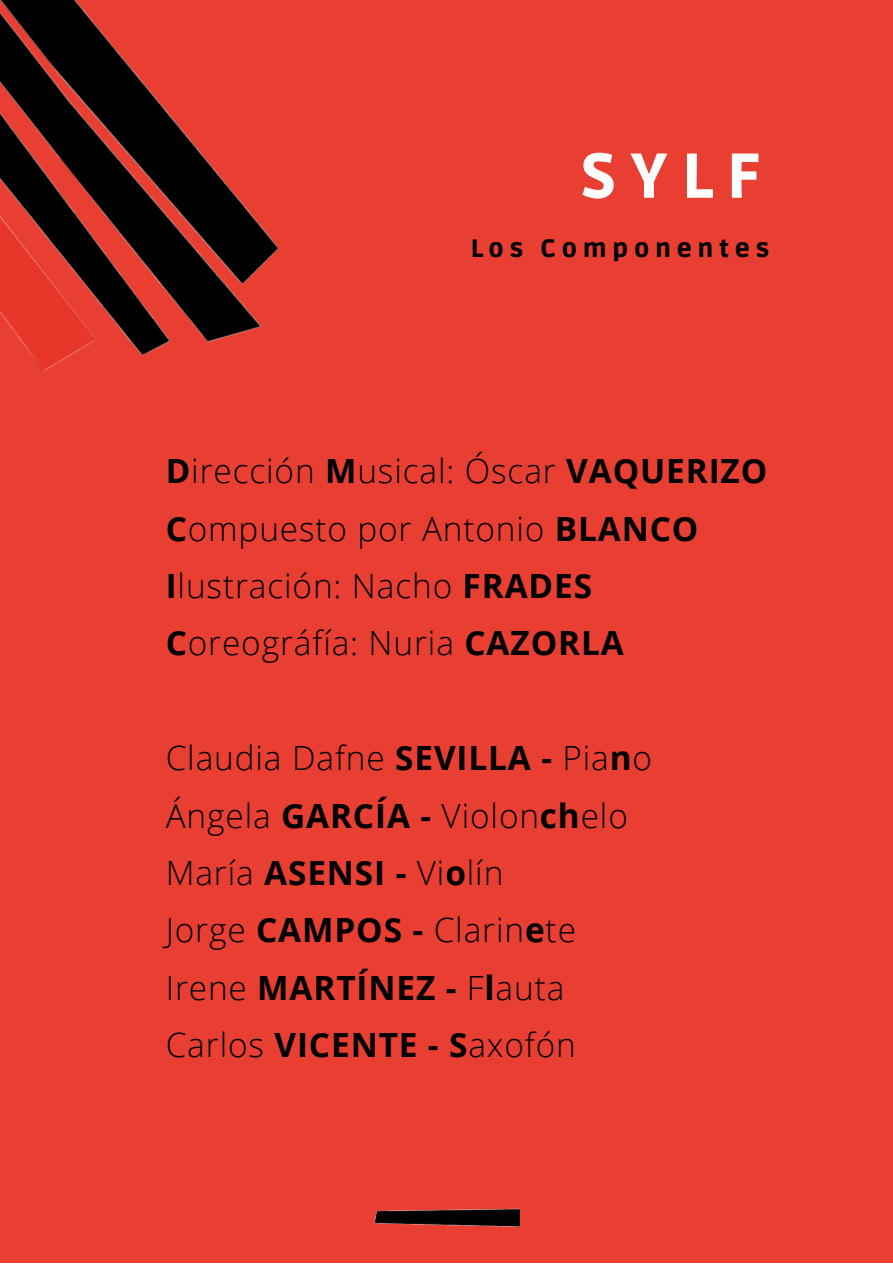
<style>
.page{position:relative;width:893px;height:1264px;background:#fff}
.page>*{position:absolute;margin:0;border:0;box-sizing:border-box;transform-origin:0 0}
.t1{font:900 62.85px "Ruda";color:#fff}
.t2{font:300 33.3px/57.3px "Open Sans";letter-spacing:.025em;color:#000}
.t3{font:900 25.05px "Ruda";letter-spacing:.23em;color:#000}
.s1{font-weight:700}
</style>
<div class="page">
<div style="left:0;top:0;width:892px;height:1262px;background:#e93f33"></div>
<img style="left:0;top:0;width:279px;height:371px">
<img style="left:374px;top:1208px;width:145px;height:19px">
<h1 class="t1" style="left:580px;top:140px;width:181px">SYLF</h1>
<p class="t3" style="left:471px;top:234px;width:300px">Los Componentes</p>
<p class="t2" style="left:166px;top:442px;width:603px"><span class="s1">D</span>irección <span class="s1">M</span>usical: Óscar <span class="s1">VAQUERIZO<br>C</span>ompuesto por Antonio <span class="s1">BLANCO<br>I</span>lustración: Nacho <span class="s1">FRADES<br>C</span>oreográfía: Nuria <span class="s1">CAZORLA</span></p>
<p class="t2" style="left:166px;top:728px;width:488px">Claudia Dafne <span class="s1">SEVILLA -</span> Pia<span class="s1">n</span>o<br>Ángela <span class="s1">GARCÍA -</span> Violon<span class="s1">ch</span>elo<br>María <span class="s1">ASENSI -</span> Vi<span class="s1">o</span>lín<br>Jorge <span class="s1">CAMPOS -</span> Clarin<span class="s1">e</span>te<br>Irene <span class="s1">MARTÍNEZ -</span> F<span class="s1">l</span>auta<br>Carlos <span class="s1">VICENTE - S</span>axofón</p>
</div>
